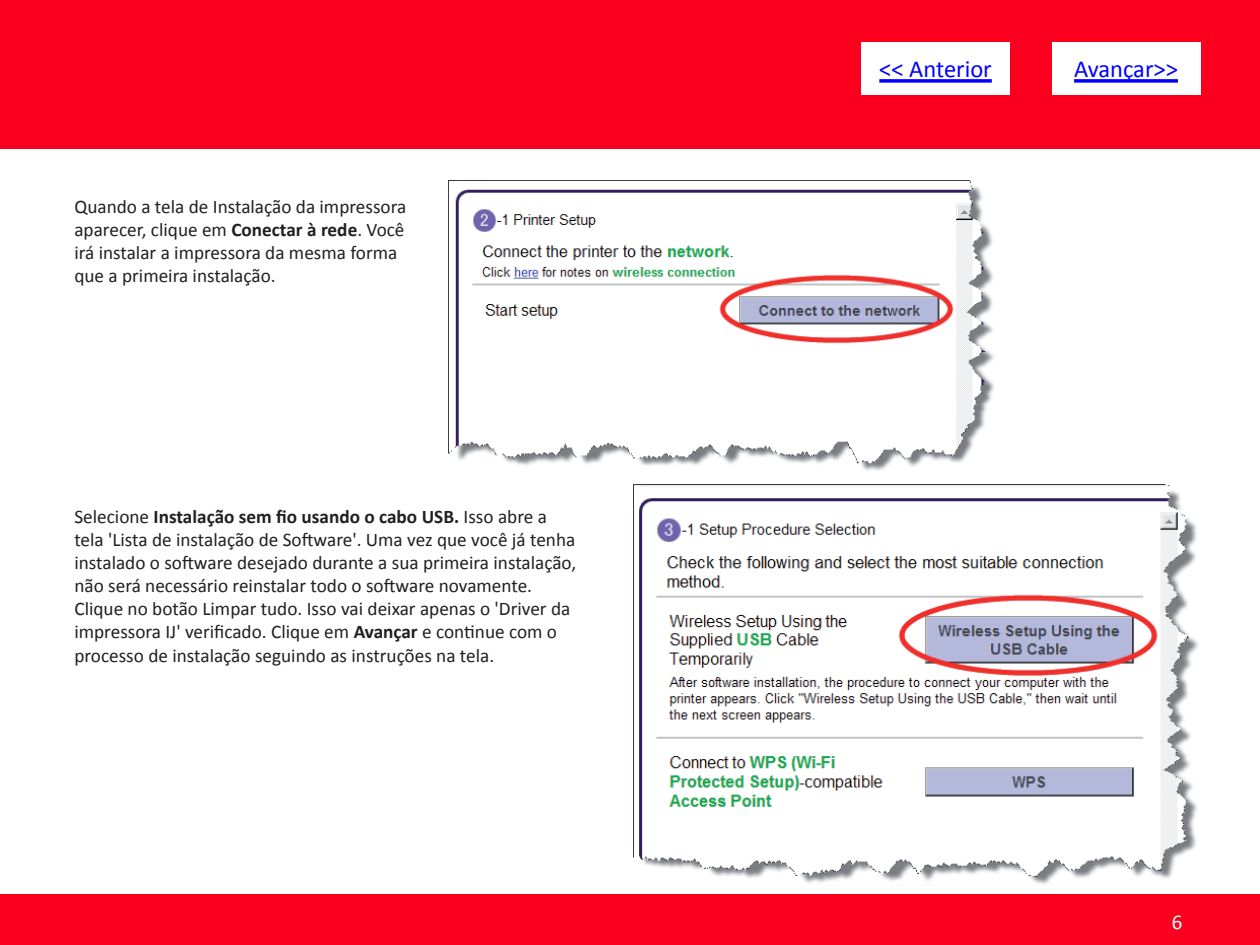
<style>
.page{position:relative;width:1260px;height:945px;background:#fff}
.page>*{position:absolute;margin:0;border:0;box-sizing:border-box;transform-origin:0 0}
.t1{font:24.5px "Calibri";color:#00f}
.t2{font:21px "Calibri";color:#fff}
.TEXTO{font:19.25px/23.1px "Calibri";color:#231f20}
.s1{font-weight:700}
</style>
<div class="page">
<div style="left:0;top:0;width:1260px;height:149px;background:#fa001e"></div>
<div style="left:0;top:894px;width:1260px;height:51px;background:#fa001e"></div>
<img style="left:633px;top:484px;width:565px;height:400px">
<img style="left:448px;top:181px;width:546px;height:289px">
<div style="left:861px;top:42px;width:149px;height:52px;background:#fff"></div>
<svg style="left:879px;top:79px;width:113px;height:4px"></svg>
<div style="left:1052px;top:42px;width:148px;height:52px;background:#fff"></div>
<svg style="left:1074px;top:79px;width:104px;height:4px"></svg>
<h1 class="TEXTO" style="left:74px;top:195px;width:333px">Quando a tela de Instalação da impressora aparecer, clique em <span class="s1">Conectar à rede</span>. Você irá instalar a impressora da mesma forma que a primeira instalação.</h1>
<h1 class="TEXTO" style="left:74px;top:505px;width:503px">Selecione <span class="s1">Instalação sem fio usando o cabo USB.</span> Isso abre a tela 'Lista de instalação de Software'. Uma vez que você já tenha instalado o software desejado durante a sua primeira instalação, não será necessário reinstalar todo o software novamente.<br>Clique no botão Limpar tudo. Isso vai deixar apenas o 'Driver da impressora IJ' verificado. Clique em <span class="s1">Avançar</span> e continue com o processo de instalação seguindo as instruções na tela.</h1>
<p class="t1" style="left:879px;top:54px;width:114px">&lt;&lt; Anterior</p>
<p class="t1" style="left:1074px;top:54px;width:105px">Avançar&gt;&gt;</p>
<p class="t2" style="left:1172px;top:909px;width:12px">6</p>
</div>
